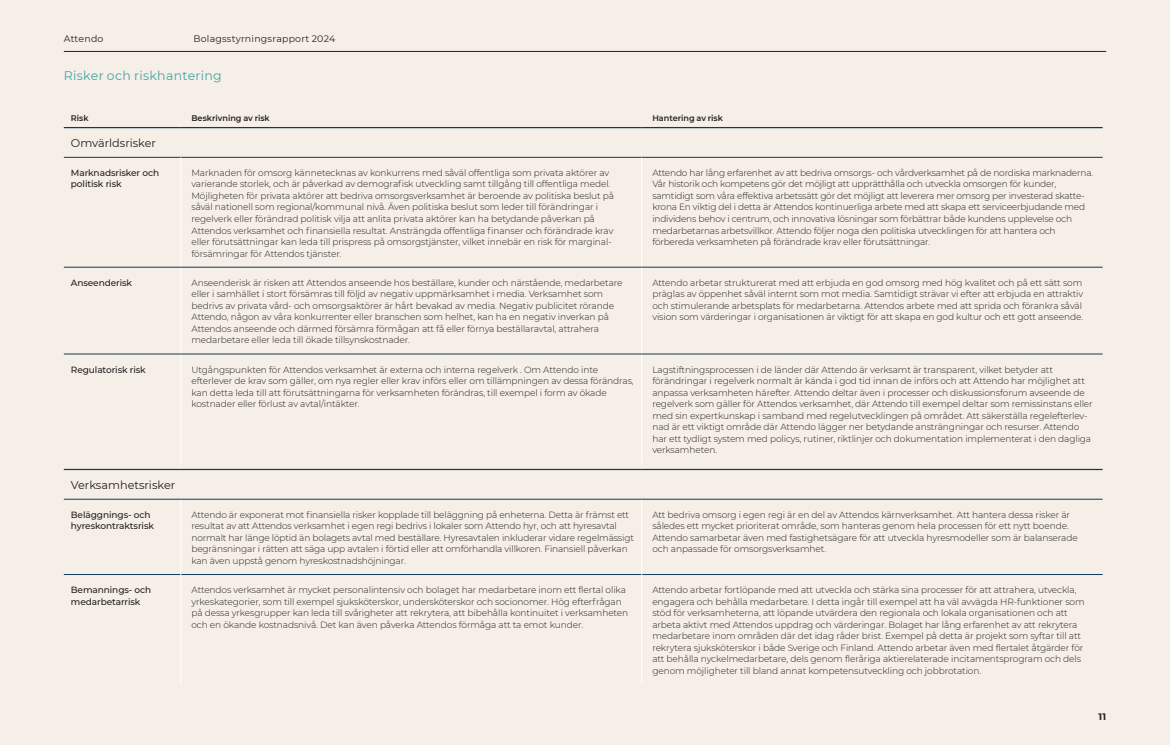
<style>
.page{position:relative;width:1170px;height:745px;background:#fff}
.page>*{position:absolute;margin:0;border:0;box-sizing:border-box;transform-origin:0 0}
.t1{font:12.5px "Montserrat";letter-spacing:.025em;color:#46a2a6}
.F2-Faktarubrik{font:11.25px "Montserrat";color:#231f20}
.t2{font:9.38px "Montserrat";letter-spacing:.025em;color:#231f20}
.t3{font:700 9.38px "Montserrat";color:#231f20}
.Styrelsetext{font:300 9px/11.5px "Montserrat";letter-spacing:-.01em;color:#231f20}
.Styrelsetext-2{font:500 9px/11.5px "Montserrat";letter-spacing:-.01em;color:#231f20}
.Topp_vänster{font:600 8.12px "Montserrat";color:#231f20}
</style>
<div class="page">
<div style="left:0;top:0;width:1169px;height:744px;background:#f6efe7"></div>
<hr style="left:64px;top:51px;width:1042px;height:1px;background:#231f20">
<hr style="left:64px;top:127px;width:117px;height:1px;background:#0f3a58">
<hr style="left:181px;top:127px;width:460px;height:1px;background:#0f3a58">
<hr style="left:641px;top:127px;width:461px;height:1px;background:#0f3a58">
<hr style="left:64px;top:157px;width:117px;height:1px;background:#0f3a58">
<hr style="left:181px;top:157px;width:460px;height:1px;background:#0f3a58">
<hr style="left:180px;top:157px;width:1px;height:110px;background:#fff">
<hr style="left:641px;top:157px;width:1px;height:110px;background:#fff">
<hr style="left:180px;top:267px;width:1px;height:86px;background:#fff">
<hr style="left:641px;top:267px;width:1px;height:86px;background:#fff">
<hr style="left:180px;top:354px;width:1px;height:109px;background:#fff">
<hr style="left:641px;top:354px;width:1px;height:109px;background:#fff">
<hr style="left:641px;top:157px;width:461px;height:1px;background:#0f3a58">
<hr style="left:64px;top:267px;width:117px;height:1px;background:#0f3a58">
<hr style="left:181px;top:267px;width:460px;height:1px;background:#0f3a58">
<hr style="left:641px;top:267px;width:461px;height:1px;background:#0f3a58">
<hr style="left:64px;top:353px;width:117px;height:1px;background:#0f3a58">
<hr style="left:181px;top:353px;width:460px;height:1px;background:#0f3a58">
<hr style="left:641px;top:353px;width:461px;height:1px;background:#0f3a58">
<hr style="left:64px;top:574px;width:117px;height:1px;background:#0f3a58">
<hr style="left:181px;top:574px;width:460px;height:1px;background:#0f3a58">
<hr style="left:641px;top:574px;width:461px;height:1px;background:#0f3a58">
<hr style="left:180px;top:499px;width:1px;height:75px;background:#fff">
<hr style="left:641px;top:499px;width:1px;height:75px;background:#fff">
<hr style="left:180px;top:574px;width:1px;height:110px;background:#fff">
<hr style="left:641px;top:574px;width:1px;height:110px;background:#fff">
<hr style="left:64px;top:468px;width:117px;height:2px;background:#0f3a58">
<hr style="left:181px;top:468px;width:460px;height:2px;background:#0f3a58">
<hr style="left:641px;top:468px;width:461px;height:2px;background:#0f3a58">
<hr style="left:64px;top:498px;width:117px;height:1px;background:#0f3a58">
<hr style="left:181px;top:498px;width:460px;height:1px;background:#0f3a58">
<hr style="left:641px;top:498px;width:461px;height:1px;background:#0f3a58">
<p class="t2" style="left:64px;top:32px;width:41px">Attendo</p>
<p class="t2" style="left:193px;top:32px;width:143px">Bolagsstyrningsrapport 2024</p>
<h1 class="t1" style="left:64px;top:67px;width:159px">Risker och riskhantering</h1>
<p class="Topp_vänster" style="left:71px;top:112px;width:19px">Risk</p>
<p class="Topp_vänster" style="left:191px;top:112px;width:80px">Beskrivning av risk</p>
<p class="Topp_vänster" style="left:652px;top:112px;width:72px">Hantering av risk</p>
<p class="F2-Faktarubrik" style="left:71px;top:135px;width:87px">Omvärldsrisker</p>
<p class="Styrelsetext-2" style="left:71px;top:166px;width:90px">Marknadsrisker och politisk risk</p>
<p class="Styrelsetext" style="left:191px;top:167px;width:424px">Marknaden för omsorg kännetecknas av konkurrens med såväl offentliga som privata aktörer av varierande storlek, och är påverkad av demografisk utveckling samt tillgång till offentliga medel.<br>Möjligheten för privata aktörer att bedriva omsorgsverksamhet är beroende av politiska beslut på såväl nationell som regional/kommunal nivå. Även politiska beslut som leder till förändringar i regelverk eller förändrad politisk vilja att anlita privata aktörer kan ha betydande påverkan på Attendos verksamhet och finansiella resultat. Ansträngda offentliga finanser och förändrade krav eller förutsättningar kan leda till prispress på omsorgstjänster, vilket innebär en risk för marginal&shy;försämringar för Attendos tjänster.</p>
<p class="Styrelsetext" style="left:652px;top:167px;width:442px">Attendo har lång erfarenhet av att bedriva omsorgs- och vårdverksamhet på de nordiska marknaderna.<br>Vår historik och kompetens gör det möjligt att upprätthålla och utveckla omsorgen för kunder, samtidigt som våra effektiva arbetssätt gör det möjligt att leverera mer omsorg per investerad skatte&shy;krona En viktig del i detta är Attendos kontinuerliga arbete med att skapa ett serviceerbjudande med individens behov i centrum, och innovativa lösningar som förbättrar både kundens upplevelse och medarbetarnas arbetsvillkor. Attendo följer noga den politiska utvecklingen för att hantera och förbereda verksamheten på förändrade krav eller förutsättningar.</p>
<p class="Styrelsetext-2" style="left:71px;top:276px;width:63px">Anseenderisk</p>
<p class="Styrelsetext" style="left:191px;top:276px;width:432px">Anseenderisk är risken att Attendos anseende hos beställare, kunder och närstående, medarbetare eller i samhället i stort försämras till följd av negativ uppmärksamhet i media. Verksamhet som bedrivs av privata vård- och omsorgsaktörer är hårt bevakad av media. Negativ publicitet rörande Attendo, någon av våra konkurrenter eller branschen som helhet, kan ha en negativ inverkan på Attendos anseende och därmed försämra förmågan att få eller förnya beställaravtal, attrahera medarbetare eller leda till ökade tillsynskostnader.</p>
<p class="Styrelsetext" style="left:652px;top:276px;width:432px">Attendo arbetar strukturerat med att erbjuda en god omsorg med hög kvalitet och på ett sätt som präglas av öppenhet såväl internt som mot media. Samtidigt strävar vi efter att erbjuda en attraktiv och stimulerande arbetsplats för medarbetarna. Attendos arbete med att sprida och förankra såväl vision som värderingar i organisationen är viktigt för att skapa en god kultur och ett gott anseende.</p>
<p class="Styrelsetext-2" style="left:71px;top:363px;width:76px">Regula-torisk risk</p>
<p class="Styrelsetext" style="left:191px;top:363px;width:444px">Utgångspunkten för Attendos verksamhet är externa och interna regelverk . Om Attendo inte efterlever de krav som gäller, om nya regler eller krav införs eller om tillämpningen av dessa förändras, kan detta leda till att förutsättningarna för verksamheten förändras, till exempel i form av ökade kostnader eller förlust av avtal/intäkter.</p>
<p class="Styrelsetext" style="left:652px;top:363px;width:442px">Lagstiftningsprocessen i de länder där Attendo är verksamt är transparent, vilket betyder att förändringar i regelverk normalt är kända i god tid innan de införs och att Attendo har möjlighet att anpassa verksamheten härefter. Attendo deltar även i processer och diskussionsforum avseende de regelverk som gäller för Attendos verksamhet, där Attendo till exempel deltar som remissinstans eller med sin expertkunskap i samband med regelutvecklingen på området. Att säkerställa regelefterlev&shy;nad är ett viktigt område där Attendo lägger ner betydande ansträngningar och resurser. Attendo har ett tydligt system med policys, rutiner, riktlinjer och dokumentation implementerat i den dagliga verksamheten.</p>
<p class="F2-Faktarubrik" style="left:71px;top:476px;width:106px">Verksamhetsrisker</p>
<p class="Styrelsetext-2" style="left:71px;top:508px;width:85px">Beläggnings- och hyreskontraktsrisk</p>
<p class="Styrelsetext" style="left:191px;top:508px;width:444px">Attendo är exponerat mot finansiella risker kopplade till beläggning på enheterna. Detta är främst ett resultat av att Attendos verksamhet i egen regi bedrivs i lokaler som Attendo hyr, och att hyresavtal normalt har länge löptid än bolagets avtal med beställare. Hyresavtalen inkluderar vidare regelmässigt begränsningar i rätten att säga upp avtalen i förtid eller att omförhandla villkoren. Finansiell påverkan kan även uppstå genom hyreskostnadshöjningar.</p>
<p class="Styrelsetext" style="left:652px;top:508px;width:427px">Att bedriva omsorg i egen regi är en del av Attendos kärnverksamhet. Att hantera dessa risker är således ett mycket prioriterat område, som hanteras genom hela processen för ett nytt boende.<br>Attendo samarbetar även med fastighetsägare för att utveckla hyresmodeller som är balanserade och anpassade för omsorgsverksamhet.</p>
<p class="Styrelsetext-2" style="left:71px;top:583px;width:82px">Bemannings- och medarbetar-risk</p>
<p class="Styrelsetext" style="left:191px;top:583px;width:438px">Attendos verksamhet är mycket personalintensiv och bolaget har medarbetare inom ett flertal olika yrkeskategorier, som till exempel sjuksköterskor, undersköterskor och socionomer. Hög efterfrågan på dessa yrkesgrupper kan leda till svårigheter att rekrytera, att bibehålla kontinuitet i verksamheten och en ökande kostnadsnivå. Det kan även påverka Attendos förmåga att ta emot kunder.</p>
<p class="Styrelsetext" style="left:652px;top:583px;width:434px">Attendo arbetar fortlöpande med att utveckla och stärka sina processer för att attrahera, utveckla, engagera och behålla medarbetare. I detta ingår till exempel att ha väl avvägda HR-funktioner som stöd för verksamheterna, att löpande utvärdera den regionala och lokala organisationen och att arbeta aktivt med Attendos uppdrag och värderingar. Bolaget har lång erfarenhet av att rekrytera medarbetare inom områden där det idag råder brist. Exempel på detta är projekt som syftar till att rekrytera sjuksköterskor i både Sverige och Finland. Attendo arbetar även med flertalet åtgärder för att behålla nyckelmedarbetare, dels genom fleråriga aktierelaterade incitamentsprogram och dels genom möjligheter till bland annat kompetensutveckling och jobbrotation.</p>
<p class="t3" style="left:1098px;top:709px;width:9px">11</p>
</div>
